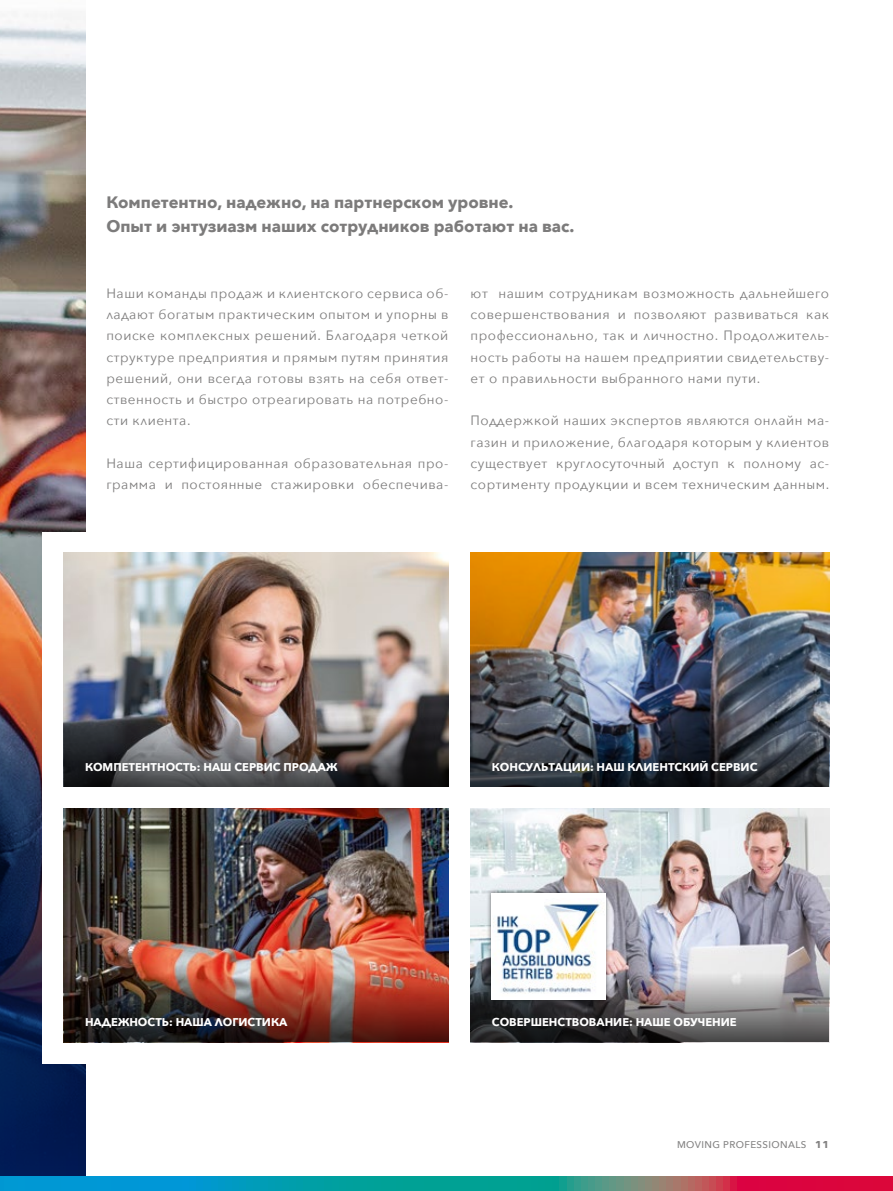
<style>
.page{position:relative;width:893px;height:1191px;background:#fff}
.page>*{position:absolute;margin:0;border:0;box-sizing:border-box;transform-origin:0 0}
.t1{font:700 16.5px/24px "Avenir Next";color:#7c7b7b}
.t2{font:13.5px/21.3px "Avenir Next";letter-spacing:.04em;color:#7c7b7b;text-align:justify}
.t3{font:700 11.25px "Avenir Next";color:#fff}
.t4{font:500 9.75px "Avenir Next";letter-spacing:.04em;color:#7c7b7b}
.s1{font-weight:700;font-size:10.5px}
</style>
<div class="page">
<img style="left:0;top:14px;width:85px;height:539px">
<svg style="left:0;top:553px;width:42px;height:85px;background:#b3917a"></svg>
<svg style="left:0;top:638px;width:85px;height:538px;background:#2f2f4d"></svg>
<div style="left:43px;top:531px;width:850px;height:532px;background:#fff"></div>
<svg style="left:0;top:1176px;width:893px;height:15px;background:#407b92"></svg>
<img style="left:471px;top:553px;width:359px;height:234px">
<img style="left:64px;top:808px;width:384px;height:164px">
<img style="left:471px;top:808px;width:358px;height:164px">
<img style="left:64px;top:553px;width:384px;height:164px">
<svg style="left:64px;top:717px;width:384px;height:70px;background:#555050"></svg>
<svg style="left:471px;top:717px;width:358px;height:70px;background:#323741"></svg>
<img style="left:64px;top:972px;width:384px;height:70px">
<svg style="left:471px;top:972px;width:358px;height:70px;background:#676568"></svg>
<div style="left:486px;top:888px;width:124px;height:116px;background:#000;opacity:.5"></div>
<div style="left:491px;top:893px;width:115px;height:106px;background:#fff"></div>
<img style="left:493px;top:903px;width:107px;height:90px">
<p class="t1" style="left:106px;top:190px;width:469px">Компетентно, надежно, на партнерском уровне.<br>Опыт и энтузиазм наших сотрудников работают на вас.</p>
<p class="t2" style="left:106px;top:282px;width:343px">Наши команды продаж и клиентского сервиса об&shy;ладают богатым практическим опытом и упорны в поиске комплексных решений. Благодаря четкой структуре предприятия и прямым путям принятия решений, они всегда готовы взять на себя ответ&shy;ственность и быстро отреагировать на потребно&shy;сти клиента.</p>
<p class="t2" style="left:106px;top:452px;width:343px">Наша сертифицированная образовательная про&shy;грамма и постоянные стажировки обеспечива-</p>
<p class="t2" style="left:471px;top:282px;width:360px">ют нашим сотрудникам возможность дальнейшего совершенствования и позволяют развиваться как профессионально, так и личностно. Продолжитель&shy;ность работы на нашем предприятии свидетельству&shy;ет о правильности выбранного нами пути.</p>
<p class="t2" style="left:471px;top:409px;width:360px">Поддержкой наших экспертов являются онлайн ма&shy;газин и приложение, благодаря которым у клиентов существует круглосуточный доступ к полному ас&shy;сортименту продукции и всем техническим данным.</p>
<p class="t3" style="left:85px;top:757px;width:254px">КОМПЕТЕНТНОСТЬ: НАШ СЕРВИС ПРОДАЖ</p>
<p class="t3" style="left:492px;top:757px;width:267px">КОНСУЛЬТАЦИИ: НАШ КЛИЕНТСКИЙ СЕРВИС</p>
<p class="t3" style="left:85px;top:1012px;width:204px">НАДЕЖНОСТЬ: НАША ЛОГИСТИКА</p>
<p class="t3" style="left:492px;top:1012px;width:246px">СОВЕРШЕНСТВОВАНИЕ: НАШЕ ОБУЧЕНИЕ</p>
<p class="t4" style="left:677px;top:1136px;width:154px">MOVING PROFESSIONALS <span class="s1">11</span></p>
</div>
